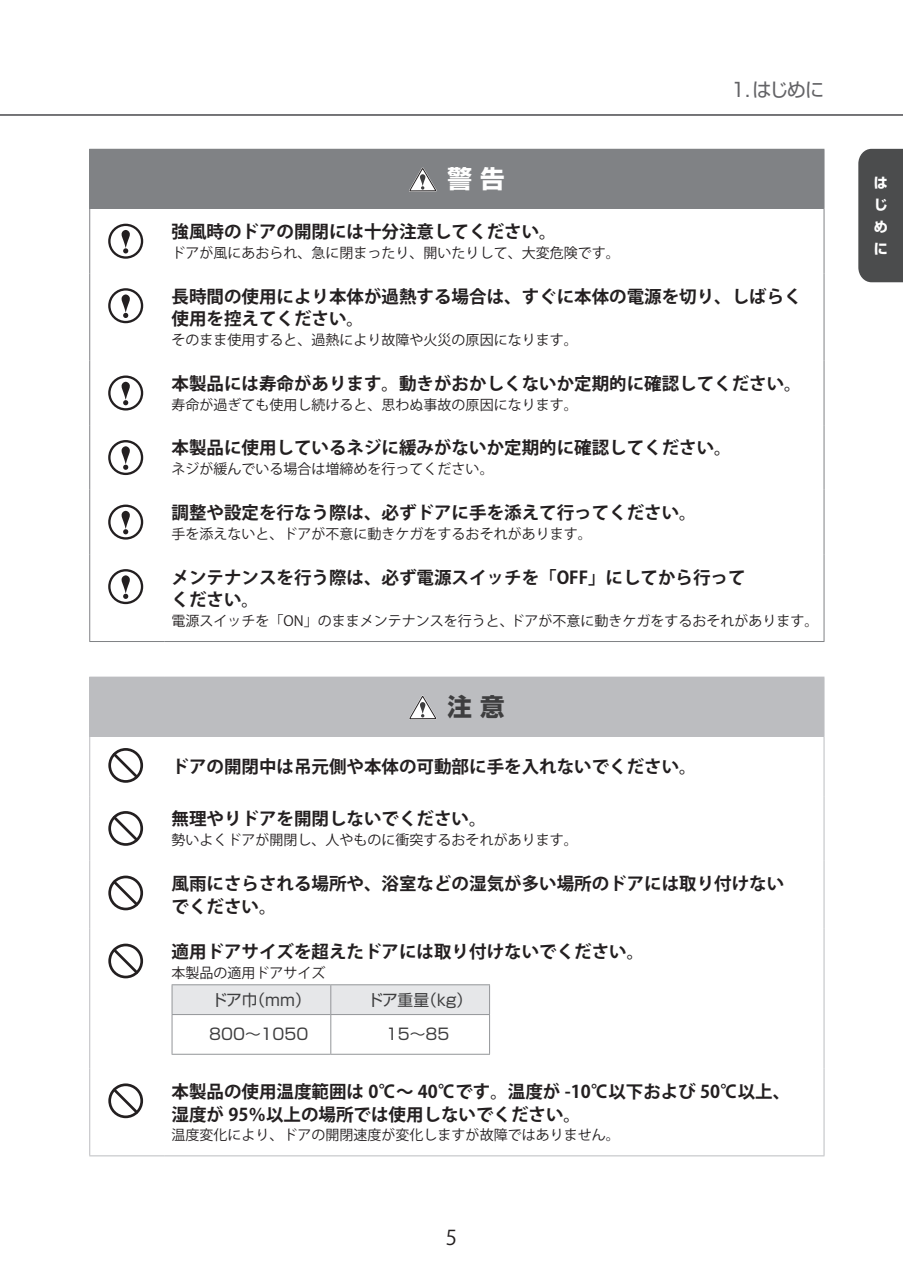
<style>
.page{position:relative;width:903px;height:1275px;background:#fff}
.page>*{position:absolute;margin:0;border:0;box-sizing:border-box;transform-origin:0 0}
.t1{font:700 24.5px "Shin Go Pro";color:#fff}
.t2{font:700 24.5px "Shin Go Pro";color:#3e3e3f}
.t3{font:20.3px "Koz Go Pro";color:#231f20}
.t4{font:19.25px "Shin Go Pro";color:#636366}
.t5{font:700 17.5px/22.8px "Koz Go Pro";color:#231f20}
.t6{font:15.75px "Shin Go Pro";color:#3e3e3f}
.t7{font:14px "Koz Go Pro";color:#231f20}
.t8{font:700 14px/22.2px "Shin Go Pro";color:#fff;text-align:justify}
</style>
<div class="page">
<hr style="left:0;top:114px;width:903px;height:2px;background:#636366">
<div style="left:858px;top:149px;width:45px;height:133px;background:#4b4c4d"></div>
<div style="left:90px;top:149px;width:734px;height:60px;background:#808285"></div>
<hr style="left:89px;top:149px;width:75px;height:1px;background:#808285">
<hr style="left:89px;top:150px;width:1px;height:59px;background:#808285">
<hr style="left:89px;top:209px;width:1px;height:64px;background:#808285">
<hr style="left:823px;top:209px;width:1px;height:64px;background:#808285">
<hr style="left:89px;top:273px;width:1px;height:88px;background:#808285">
<hr style="left:823px;top:273px;width:1px;height:88px;background:#808285">
<hr style="left:89px;top:361px;width:1px;height:64px;background:#808285">
<hr style="left:823px;top:361px;width:1px;height:64px;background:#808285">
<hr style="left:89px;top:425px;width:1px;height:65px;background:#808285">
<hr style="left:823px;top:425px;width:1px;height:65px;background:#808285">
<hr style="left:89px;top:490px;width:1px;height:64px;background:#808285">
<hr style="left:823px;top:490px;width:1px;height:64px;background:#808285">
<hr style="left:89px;top:554px;width:1px;height:87px;background:#808285">
<hr style="left:823px;top:554px;width:1px;height:87px;background:#808285">
<hr style="left:89px;top:641px;width:75px;height:1px;background:#808285">
<hr style="left:164px;top:641px;width:660px;height:1px;background:#808285">
<svg style="left:409px;top:167px;width:28px;height:25px"></svg>
<svg style="left:122px;top:230px;width:8px;height:23px"></svg>
<div style="left:108px;top:224px;width:35px;height:35px;border:2px solid #231f20;border-radius:50%"></div>
<svg style="left:122px;top:294px;width:8px;height:24px"></svg>
<div style="left:108px;top:288px;width:35px;height:35px;border:2px solid #231f20;border-radius:50%"></div>
<svg style="left:122px;top:382px;width:8px;height:23px"></svg>
<div style="left:108px;top:375px;width:35px;height:35px;border:2px solid #231f20;border-radius:50%"></div>
<svg style="left:122px;top:446px;width:8px;height:24px"></svg>
<div style="left:108px;top:440px;width:35px;height:35px;border:2px solid #231f20;border-radius:50%"></div>
<svg style="left:122px;top:511px;width:8px;height:23px"></svg>
<div style="left:108px;top:505px;width:35px;height:35px;border:2px solid #231f20;border-radius:50%"></div>
<svg style="left:122px;top:575px;width:8px;height:24px"></svg>
<div style="left:108px;top:569px;width:35px;height:35px;border:2px solid #231f20;border-radius:50%"></div>
<div style="left:90px;top:677px;width:734px;height:60px;background:#bcbdc0"></div>
<hr style="left:89px;top:677px;width:1px;height:60px;background:#bcbdc0">
<hr style="left:89px;top:737px;width:1px;height:59px;background:#bcbdc0">
<hr style="left:823px;top:737px;width:1px;height:59px;background:#bcbdc0">
<hr style="left:89px;top:796px;width:1px;height:65px;background:#bcbdc0">
<hr style="left:823px;top:796px;width:1px;height:65px;background:#bcbdc0">
<hr style="left:89px;top:861px;width:1px;height:68px;background:#bcbdc0">
<hr style="left:823px;top:861px;width:1px;height:68px;background:#bcbdc0">
<hr style="left:89px;top:929px;width:1px;height:139px;background:#bcbdc0">
<hr style="left:823px;top:929px;width:1px;height:139px;background:#bcbdc0">
<hr style="left:89px;top:1068px;width:1px;height:87px;background:#bcbdc0">
<hr style="left:823px;top:1068px;width:1px;height:87px;background:#bcbdc0">
<hr style="left:89px;top:1155px;width:75px;height:1px;background:#bcbdc0">
<hr style="left:164px;top:1155px;width:660px;height:1px;background:#bcbdc0">
<svg style="left:409px;top:695px;width:28px;height:25px"></svg>
<div style="left:108px;top:748px;width:35px;height:35px;border:3px solid #231f20;border-radius:50%"></div>
<svg style="left:110px;top:750px;width:31px;height:31px"></svg>
<div style="left:108px;top:811px;width:35px;height:35px;border:3px solid #231f20;border-radius:50%"></div>
<svg style="left:110px;top:813px;width:31px;height:31px"></svg>
<div style="left:108px;top:876px;width:35px;height:34px;border:3px solid #231f20;border-radius:50%"></div>
<svg style="left:110px;top:878px;width:31px;height:30px"></svg>
<div style="left:108px;top:944px;width:35px;height:34px;border:3px solid #231f20;border-radius:50%"></div>
<svg style="left:110px;top:946px;width:31px;height:30px"></svg>
<hr style="left:172px;top:984px;width:159px;height:1px;background:#939598">
<hr style="left:331px;top:984px;width:159px;height:1px;background:#939598">
<div style="left:172px;top:985px;width:318px;height:29px;background:#e6e7e9"></div>
<hr style="left:172px;top:1014px;width:159px;height:1px;background:#939598">
<hr style="left:172px;top:1015px;width:1px;height:39px;background:#939598">
<hr style="left:331px;top:1014px;width:159px;height:1px;background:#939598">
<hr style="left:330px;top:1015px;width:1px;height:39px;background:#939598">
<hr style="left:489px;top:1015px;width:1px;height:39px;background:#939598">
<hr style="left:172px;top:1054px;width:159px;height:1px;background:#939598">
<hr style="left:331px;top:1054px;width:159px;height:1px;background:#939598">
<div style="left:108px;top:1083px;width:35px;height:35px;border:3px solid #231f20;border-radius:50%"></div>
<svg style="left:110px;top:1086px;width:31px;height:30px"></svg>
<p class="t4" style="left:728px;top:73px;width:97px">１. はじめに</p>
<h1 class="t1" style="left:448px;top:160px;width:59px">警告</h1>
<p class="t5" style="left:172px;top:221px;width:386px">強風時のドアの開閉には十分注意してください。</p>
<p class="t7" style="left:172px;top:244px;width:449px">ドアが風にあおられ、急に閉まったり、開いたりして、大変危険です。</p>
<p class="t5" style="left:172px;top:286px;width:631px">長時間の使用により本体が過熱する場合は、すぐに本体の電源を切り、しばらく使用を控えてください。</p>
<p class="t7" style="left:172px;top:331px;width:407px">そのまま使用すると、過熱により故障や火災の原因になります。</p>
<p class="t5" style="left:172px;top:373px;width:631px">本製品には寿命があります。動きがおかしくないか定期的に確認してください。</p>
<p class="t7" style="left:172px;top:395px;width:407px">寿命が過ぎても使用し続けると、思わぬ事故の原因になります。</p>
<p class="t5" style="left:172px;top:438px;width:561px">本製品に使用しているネジに緩みがないか定期的に確認してください。</p>
<p class="t7" style="left:172px;top:460px;width:323px">ネジが緩んでいる場合は増締めを行ってください。</p>
<p class="t5" style="left:172px;top:502px;width:526px">調整や設定を行なう際は、必ずドアに手を添えて行ってください。</p>
<p class="t7" style="left:172px;top:524px;width:421px">手を添えないと、ドアが不意に動きケガをするおそれがあります。</p>
<p class="t5" style="left:172px;top:567px;width:575px">メンテナンスを行う際は、必ず電源スイッチを「OFF」にしてから行ってください。</p>
<p class="t7" style="left:172px;top:612px;width:648px">電源スイッチを「ON」のままメンテナンスを行うと、ドアが不意に動きケガをするおそれがあります。</p>
<h1 class="t2" style="left:448px;top:687px;width:59px">注意</h1>
<p class="t5" style="left:172px;top:756px;width:526px">ドアの開閉中は吊元側や本体の可動部に手を入れないでください。</p>
<p class="t5" style="left:172px;top:809px;width:316px">無理やりドアを開閉しないでください。</p>
<p class="t7" style="left:172px;top:831px;width:407px">勢いよくドアが開閉し、人やものに衝突するおそれがあります。</p>
<p class="t5" style="left:172px;top:873px;width:614px">風雨にさらされる場所や、浴室などの湿気が多い場所のドアには取り付けないでください。</p>
<p class="t5" style="left:172px;top:941px;width:474px">適用ドアサイズを超えたドアには取り付けないでください。</p>
<p class="t7" style="left:172px;top:963px;width:155px">本製品の適用ドアサイズ</p>
<p class="t6" style="left:211px;top:987px;width:101px">ドア巾（mm）</p>
<p class="t6" style="left:367px;top:987px;width:106px">ドア重量（kg）</p>
<p class="t6" style="left:209px;top:1021px;width:101px">800～1050</p>
<p class="t6" style="left:386px;top:1021px;width:65px">15～85</p>
<p class="t5" style="left:172px;top:1081px;width:620px">本製品の使用温度範囲は 0℃～ 40℃です。温度が -10℃以下および 50℃以上、湿度が 95％以上の場所では使用しないでください。</p>
<p class="t7" style="left:172px;top:1126px;width:449px">温度変化により、ドアの開閉速度が変化しますが故障ではありません。</p>
<p class="t3" style="left:446px;top:1224px;width:13px">5</p>
<p class="t8" style="left:874px;top:170px;width:15px">はじめに</p>
</div>
